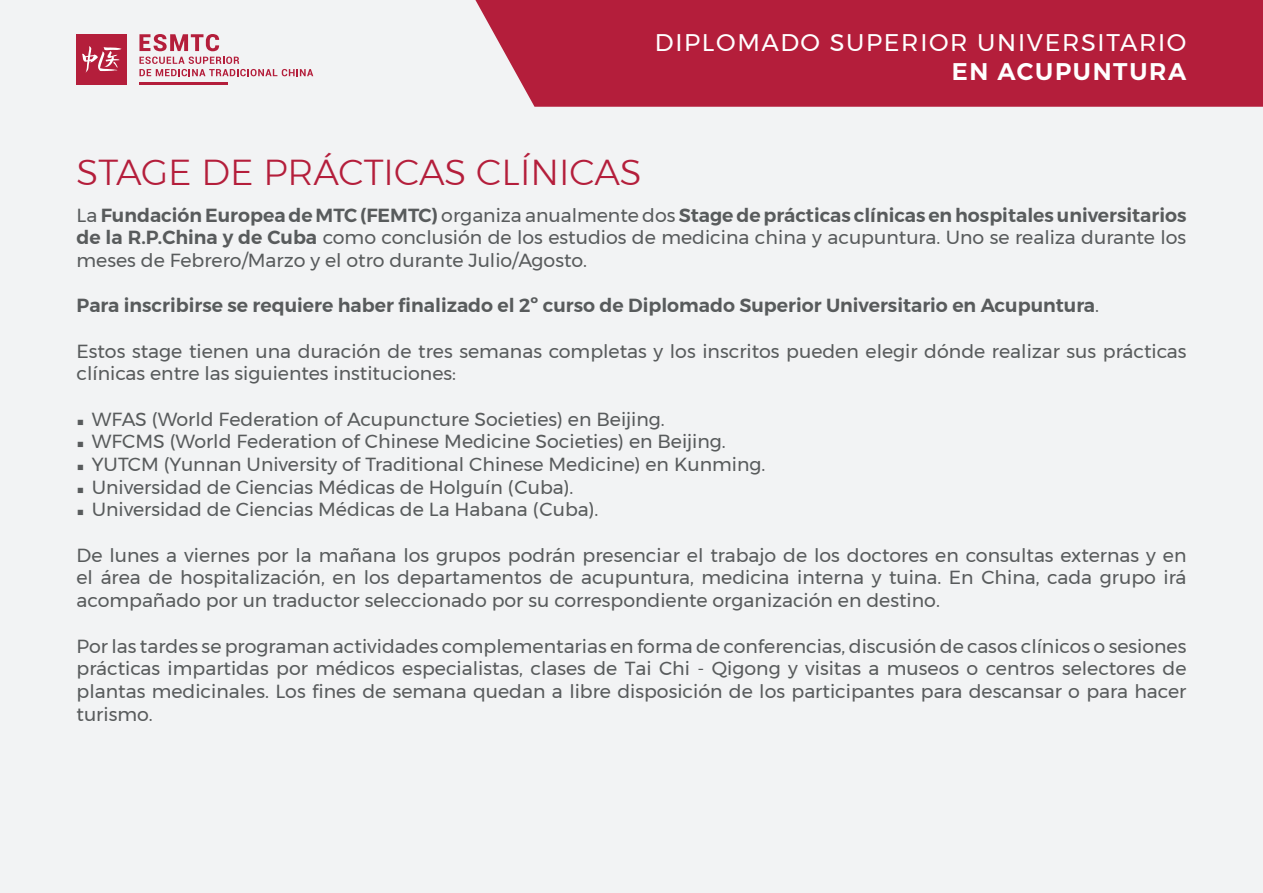
<style>
.page{position:relative;width:1263px;height:893px;background:#fff}
.page>*{position:absolute;margin:0;border:0;box-sizing:border-box;transform-origin:0 0}
.t1{font:300 36px "Montserrat";color:#b41e3b}
.t2{font:24px "Montserrat";letter-spacing:.07em;color:#fff}
.t3{font:600 24px "Montserrat";letter-spacing:.07em;color:#fff}
.t4{font:18.9px/22.6px "Montserrat";color:#585b5c;text-align:justify}
.t5{font:600 18.9px "Montserrat";color:#585b5c}
.s1{font-weight:600}
.s2{font-weight:400}
.s3{font-size:13.5px}
</style>
<div class="page">
<div style="left:1px;top:0;width:1262px;height:893px;background:#f2f3f4"></div>
<svg style="left:0;top:0;width:1px;height:893px"></svg>
<div style="left:77px;top:34px;width:50px;height:51px;background:#b41e3b"></div>
<hr style="left:139px;top:82px;width:89px;height:3px;background:#b41e3b">
<svg style="left:82px;top:46px;width:39px;height:27px"></svg>
<svg style="left:139px;top:34px;width:80px;height:17px"></svg>
<svg style="left:139px;top:57px;width:174px;height:19px"></svg>
<div style="left:471px;top:0;width:792px;height:107px;background:#b41e3b"></div>
<p class="t2" style="left:655px;top:24px;width:533px">DIPLOMADO SUPERIOR UNIVERSITARIO</p>
<p class="t3" style="left:952px;top:52px;width:236px">EN ACUPUNTURA</p>
<h1 class="t1" style="left:77px;top:146px;width:567px">STAGE DE PRÁCTICAS CLÍNICAS</h1>
<p class="t4" style="left:77px;top:203px;width:1111px">La <span class="s1">Fundación Europea de MTC (FEMTC)</span> organiza anualmente dos <span class="s1">Stage de prácticas clínicas en hospitales universitarios de la R.P.China y de Cuba</span> como conclusión de los estudios de medicina china y acupuntura. Uno se realiza durante los meses de Febrero/Marzo y el otro durante Julio/Agosto.</p>
<p class="t5" style="left:77px;top:291px;width:1024px">Para inscribirse se requiere haber finalizado el 2º curso de Diplomado Superior Universitario en Acupuntura<span class="s2">.</span></p>
<p class="t4" style="left:77px;top:339px;width:1111px">Estos stage tienen una duración de tres semanas completas y los inscritos pueden elegir dónde realizar sus prácticas clínicas entre las siguientes instituciones:</p>
<p class="t4" style="left:77px;top:407px;width:590px"><span class="s3">■</span> WFAS (World Federation of Acupuncture Societies) en Beijing.</p>
<p class="t4" style="left:77px;top:430px;width:651px"><span class="s3">■</span> WFCMS (World Federation of Chinese Medicine Societies) en Beijing.</p>
<p class="t4" style="left:77px;top:453px;width:690px"><span class="s3">■</span> YUTCM (Yunnan University of Traditional Chinese Medicine) en Kunming.</p>
<p class="t4" style="left:77px;top:475px;width:498px"><span class="s3">■</span> Universidad de Ciencias Médicas de Holguín (Cuba).</p>
<p class="t4" style="left:77px;top:498px;width:523px"><span class="s3">■</span> Universidad de Ciencias Médicas de La Habana (Cuba).</p>
<p class="t4" style="left:77px;top:544px;width:1111px">De lunes a viernes por la mañana los grupos podrán presenciar el trabajo de los doctores en consultas externas y en el área de hospitalización, en los departamentos de acupuntura, medicina interna y tuina. En China, cada grupo irá acompañado por un traductor seleccionado por su correspondiente organización en destino.</p>
<p class="t4" style="left:77px;top:634px;width:1111px">Por las tardes se programan actividades complementarias en forma de conferencias, discusión de casos clínicos o sesiones prácticas impartidas por médicos especialistas, clases de Tai Chi - Qigong y visitas a museos o centros selectores de plantas medicinales. Los fines de semana quedan a libre disposición de los participantes para descansar o para hacer turismo.</p>
</div>
